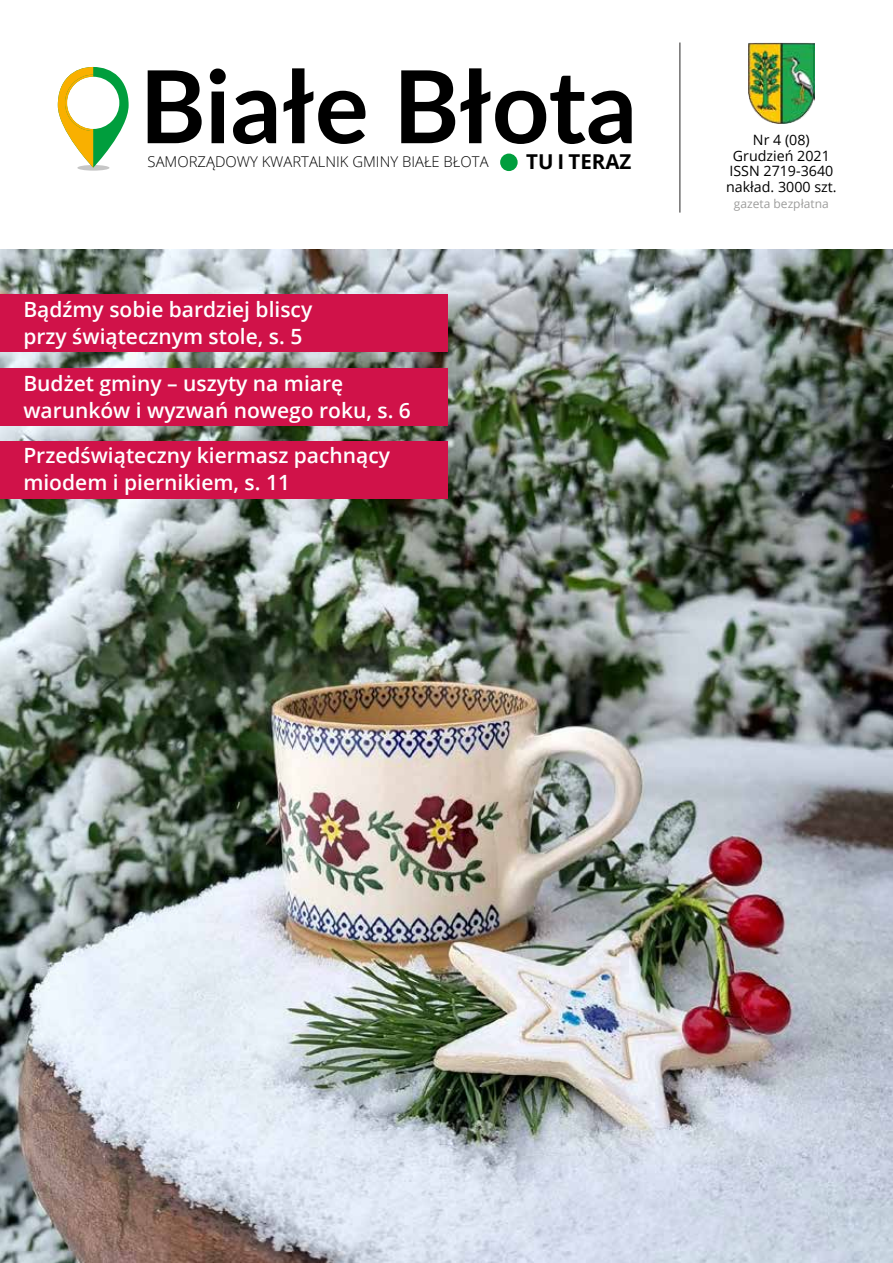
<style>
.page{position:relative;width:893px;height:1263px;background:#fff}
.page>*{position:absolute;margin:0;border:0;box-sizing:border-box;transform-origin:0 0}
.t1{font:700 100.65px "Lato";color:#000}
.t2{font:600 21px/27px "Open Sans";color:#fff}
.t3{font:700 20.55px "Open Sans";color:#000}
.t4{font:300 14.85px "Open Sans";color:#000}
.t5{font:14.25px/15.8px "Open Sans";color:#000;text-align:center}
.t6{font:12px "Open Sans";color:#b3b2b2}
.t7{font:12px "Open Sans";color:#9d9d9c}
</style>
<div class="page">
<img style="left:0;top:249px;width:893px;height:1014px">
<hr style="left:679px;top:43px;width:2px;height:170px;background:#706f6f">
<div style="left:77px;top:165px;width:33px;height:6px;background:#c6c6c6;border-radius:50%"></div>
<svg style="left:58px;top:67px;width:71px;height:101px"></svg>
<div style="left:500px;top:154px;width:18px;height:17px;background:#009e3d;border-radius:50%"></div>
<img style="left:748px;top:42px;width:67px;height:81px">
<div style="left:0;top:294px;width:448px;height:58px;background:#d01249"></div>
<div style="left:0;top:368px;width:448px;height:58px;background:#d01249"></div>
<div style="left:0;top:441px;width:448px;height:58px;background:#d01249"></div>
<h1 class="t1" style="left:140px;top:32px;width:499px">Białe Błota</h1>
<p class="t4" style="left:148px;top:152px;width:342px">SAMORZĄDOWY KWARTALNIK GMINY BIAŁE BŁOTA</p>
<p class="t3" style="left:526px;top:147px;width:107px">TU I TERAZ</p>
<p class="t2" style="left:23px;top:295px;width:290px">Bądźmy sobie bardziej bliscy przy świątecznym stole, s. 5</p>
<p class="t2" style="left:23px;top:370px;width:389px">Budżet gminy – uszyty na miarę warunków i wyzwań nowego roku, s. 6</p>
<p class="t2" style="left:23px;top:442px;width:368px">Przedświąteczny kiermasz pachnący miodem i piernikiem, s. 11</p>
<p class="t5" style="left:726px;top:131px;width:112px">Nr 4 (08)<br>Grudzień 2021<br>ISSN 2719-3640 nakład. 3000 szt.</p>
<p class="t7" style="left:734px;top:195px;width:96px">gazeta bezpłatna</p>
<p class="t5" style="left:729px;top:146px;width:105px;line-height:17.5px">Nr 4 (04)<br>Grudzień 2020<br>ISSN 2719-3640</p>
<p class="t6" style="left:733px;top:197px;width:96px">gazeta bezpłatna</p>
</div>
